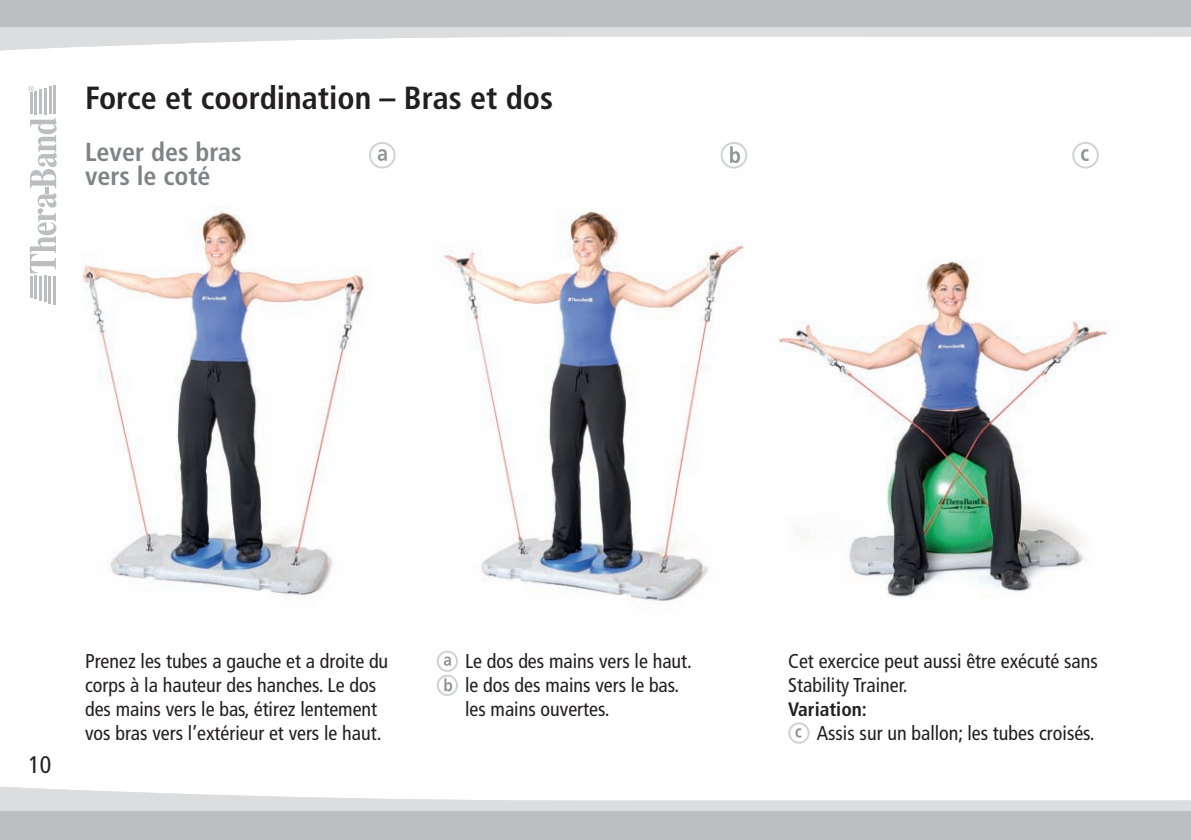
<style>
.page{position:relative;width:1191px;height:840px;background:#fff}
.page>*{position:absolute;margin:0;border:0;box-sizing:border-box;transform-origin:0 0}
.t1{font:700 condensed 32px "Frutiger";color:#231f20}
.t2{font:700 condensed 26px/24px "Frutiger";color:#808285}
.t3{font:condensed 24px "Frutiger";color:#231f20}
.t4{font:condensed 20px/24px "Frutiger";color:#231f20}
.t5{font:700 condensed 19.4px "Frutiger";color:#231f20}
</style>
<div class="page">
<hr style="left:53px;top:276px;width:3px;height:28px;background:#bcbdc0">
<hr style="left:30px;top:276px;width:2px;height:21px;background:#bcbdc0">
<hr style="left:34px;top:276px;width:3px;height:23px;background:#bcbdc0">
<hr style="left:39px;top:276px;width:3px;height:24px;background:#bcbdc0">
<hr style="left:44px;top:276px;width:2px;height:26px;background:#bcbdc0">
<hr style="left:48px;top:276px;width:3px;height:27px;background:#bcbdc0">
<hr style="left:53px;top:85px;width:3px;height:29px;background:#bcbdc0">
<hr style="left:30px;top:92px;width:3px;height:22px;background:#bcbdc0">
<hr style="left:35px;top:91px;width:2px;height:23px;background:#bcbdc0">
<hr style="left:39px;top:89px;width:3px;height:25px;background:#bcbdc0">
<hr style="left:44px;top:88px;width:3px;height:26px;background:#bcbdc0">
<hr style="left:49px;top:86px;width:2px;height:28px;background:#bcbdc0">
<svg style="left:28px;top:86px;width:6px;height:5px"></svg>
<svg style="left:30px;top:118px;width:27px;height:155px"></svg>
<svg style="left:0;top:786px;width:1191px;height:25px;fill:#e3e4e6"></svg>
<svg style="left:0;top:26px;width:1191px;height:25px;fill:#dfe0e2"></svg>
<div style="left:0;top:811px;width:1191px;height:28px;background:#bcbdc0"></div>
<div style="left:0;top:0;width:1191px;height:26px;background:#bcbdc0"></div>
<img style="left:82px;top:208px;width:285px;height:390px">
<img style="left:436px;top:166px;width:308px;height:498px">
<img style="left:778px;top:260px;width:332px;height:338px">
<svg style="left:795px;top:728px;width:6px;height:9px"></svg>
<div style="left:788px;top:722px;width:21px;height:21px;border:2px solid #d1d2d4;border-radius:50%"></div>
<svg style="left:378px;top:149px;width:9px;height:12px"></svg>
<div style="left:369px;top:142px;width:26px;height:26px;border:2px solid #d1d2d4;border-radius:50%"></div>
<svg style="left:730px;top:146px;width:10px;height:17px"></svg>
<div style="left:720px;top:142px;width:27px;height:26px;border:2px solid #d1d2d4;border-radius:50%"></div>
<svg style="left:1081px;top:149px;width:7px;height:12px"></svg>
<div style="left:1072px;top:142px;width:26px;height:26px;border:2px solid #d1d2d4;border-radius:50%"></div>
<svg style="left:444px;top:656px;width:7px;height:9px"></svg>
<div style="left:437px;top:650px;width:21px;height:21px;border:2px solid #d1d2d4;border-radius:50%"></div>
<svg style="left:444px;top:678px;width:8px;height:13px"></svg>
<div style="left:437px;top:674px;width:21px;height:21px;border:2px solid #d1d2d4;border-radius:50%"></div>
<h1 class="t1" style="left:85px;top:85px;width:469px">Force et coordination – Bras et dos</h1>
<h2 class="t2" style="left:85px;top:142px;width:158px">Lever des bras vers le coté</h2>
<p class="t3" style="left:28px;top:754px;width:25px">10</p>
<p class="t4" style="left:85px;top:650px;width:305px">Prenez les tubes a gauche et a droite du corps à la hauteur des hanches. Le dos des mains vers le bas, étirez lentement vos bras vers l’extérieur et vers le haut.</p>
<p class="t4" style="left:465px;top:650px;width:228px">Le dos des mains vers le haut. le dos des mains vers le bas. les mains ouvertes.</p>
<p class="t4" style="left:788px;top:650px;width:311px">Cet exercice peut aussi être exécuté sans<br>Stability Trainer.</p>
<p class="t5" style="left:788px;top:700px;width:80px">Variation:</p>
<p class="t4" style="left:816px;top:722px;width:279px">Assis sur un ballon; les tubes croisés.</p>
</div>
